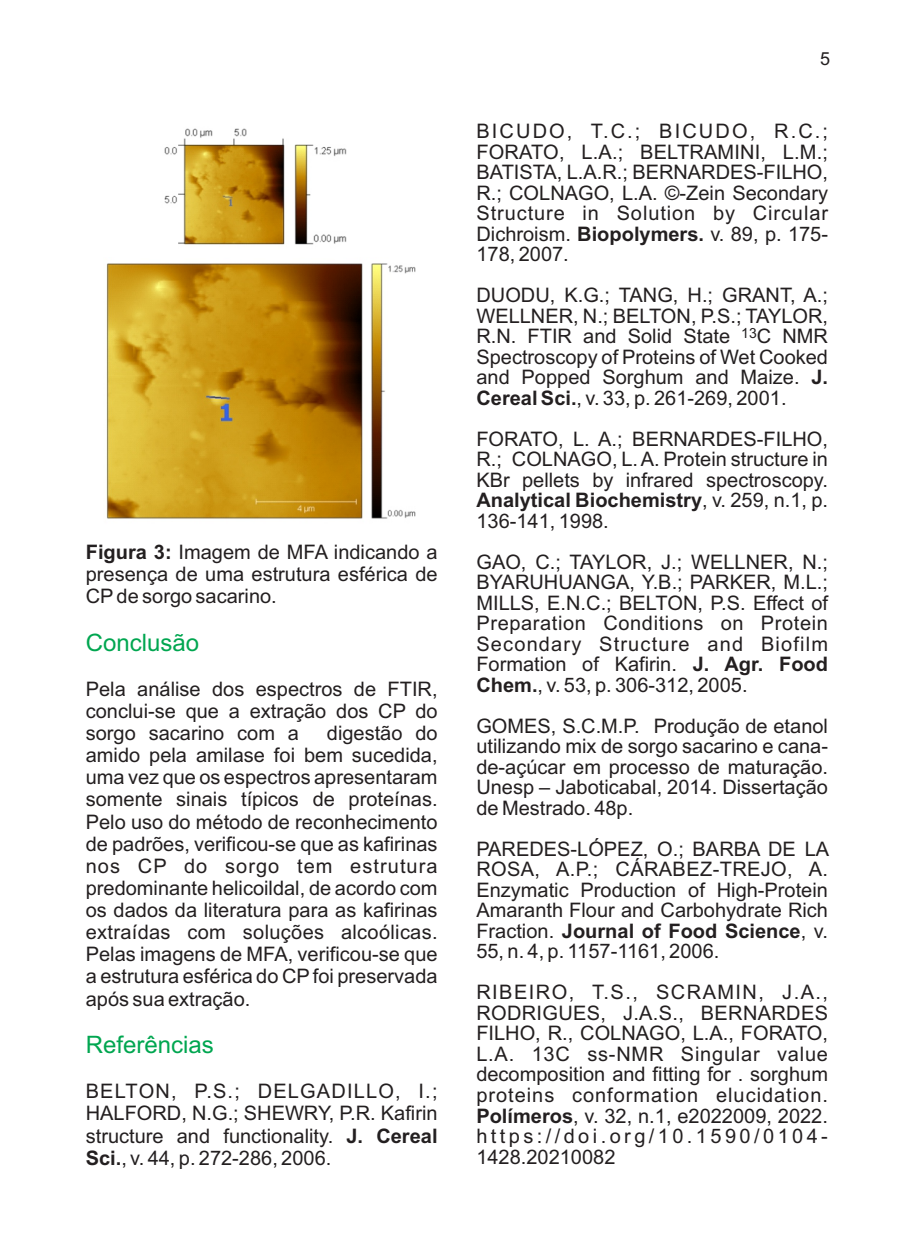
<style>
.page{position:relative;width:908px;height:1248px;background:#fff}
.page>*{position:absolute;margin:0;border:0;box-sizing:border-box;transform-origin:0 0}
.t1{font:24px "Arial";color:#00a650}
.t2{font:20px/20.6px "Arial";color:#231f20;text-align:justify}
.t3{font:18px "Arial";color:#231f20}
.t4{font:14px "Arial";color:#231f20}
.s1{font-weight:700}
</style>
<div class="page">
<img style="left:164px;top:128px;width:183px;height:117px">
<img style="left:106px;top:263px;width:310px;height:256px">
<p class="t2" style="left:86px;top:542px;width:353px;line-height:22.2px"><span class="s1">Figura 3:</span> Imagem de MFA indicando a presença de uma estrutura esférica de CPde sorgo sacarino.</p>
<p class="t1" style="left:86px;top:633px;width:115px">Conclusão</p>
<p class="t2" style="left:86px;top:679px;width:353px;line-height:22.2px">Pela análise dos espectros de FTIR, conclui-se que a extração dos CP do sorgo sacarino com a</p>
<p class="t2" style="left:86px;top:723px;width:353px;line-height:22.2px;text-indent:241px">digestão do amido pela amilase foi bem sucedida, uma vez que os espectros apresentaram somente sinais típicos de proteínas.<br>Pelo uso do método de reconhecimento de padrões, verificou-se que as kafirinas nos CP do sorgo tem estrutura predominante helicoildal, de acordo com os dados da literatura para as kafirinas extraídas com soluções alcoólicas.<br>Pelas imagens de MFA, verificou-se que a estrutura esférica do CPfoi preservada após sua extração.</p>
<p class="t1" style="left:86px;top:1035px;width:130px">Referências</p>
<p class="t2" style="left:86px;top:1081px;width:353px;line-height:22.2px">BELTON, P.S.; DELGADILLO, I.; HALFORD, N.G.; SHEWRY, P.R. Kafirin structure and functionality. <span class="s1">J. Cereal Sci.</span>, v. 44, p. 272-286, 2006.</p>
<p class="t3" style="left:819px;top:52px;width:12px">5</p>
<p class="t2" style="left:476px;top:122px;width:353px">BICUDO, T.C.; BICUDO, R.C.; FORATO, L.A.; BELTRAMINI, L.M.; BATISTA, L.A.R.; BERNARDES-FILHO, R.; COLNAGO, L.A. ©-Zein Secondary Structure in Solution by Circular Dichroism. <span class="s1">Biopolymers.</span> v. 89, p. 175- 178, 2007.</p>
<p class="t2" style="left:476px;top:286px;width:353px">DUODU, K.G.; TANG, H.; GRANT, A.; WELLNER, N.; BELTON, P.S.; TAYLOR, R.N. FTIR</p>
<p class="t4" style="left:741px;top:327px;width:17px">13</p>
<p class="t2" style="left:476px;top:328px;width:353px;text-indent:280px">C NMR Spectroscopy of Proteins of Wet Cooked and Popped Sorghum and Maize. <span class="s1">J.<br>Cereal Sci.</span>, v. 33, p. 261-269, 2001.</p>
<p class="t2" style="left:476px;top:430px;width:353px">FORATO, L. A.; BERNARDES-FILHO, R.; COLNAGO, L. A. Protein structure in KBr pellets by infrared spectroscopy.<br><span class="s1">Analytical Biochemistry</span>, v. 259, n.1, p.<br>136-141, 1998.</p>
<p class="t2" style="left:476px;top:553px;width:353px">GAO, C.; TAYLOR, J.; WELLNER, N.; BYARUHUANGA, Y.B.; PARKER, M.L.; MILLS, E.N.C.; BELTON, P.S. Effect of Preparation Conditions on Protein Secondary Structure and Biofilm Formation of Kafirin. <span class="s1">J. Agr. Food Chem.</span>, v. 53, p. 306-312, 2005.</p>
<p class="t2" style="left:476px;top:717px;width:353px">GOMES, S.C.M.P. Produção de etanol utilizando mix de sorgo sacarino e cana&shy;de-açúcar em processo de maturação.<br>Unesp – Jaboticabal, 2014. Dissertação de Mestrado. 48p.</p>
<p class="t2" style="left:476px;top:840px;width:354px">PAREDES-LÓPEZ, O.; BARBA DE LA ROSA, A.P.; CÁRABEZ-TREJO, A.<br>Enzymatic Production of High-Protein Amaranth Flour and Carbohydrate Rich Fraction. <span class="s1">Journal of Food Science</span>, v.<br>55, n. 4, p. 1157-1161, 2006.</p>
<p class="t2" style="left:476px;top:983px;width:353px">RIBEIRO, T.S., SCRAMIN, J.A., RODRIGUES, J.A.S., BERNARDES FILHO, R., COLNAGO, L.A., FORATO, L.A. 13C ss-NMR Singular value decomposition and fitting for . sorghum proteins conformation elucidation.<br><span class="s1">Polímeros</span>, v. 32, n.1, e2022009, 2022. https://doi.org/10.1590/0104- 1428.20210082</p>
<p class="t2" style="left:583px;top:328px;width:148px">and Solid State</p>
</div>
